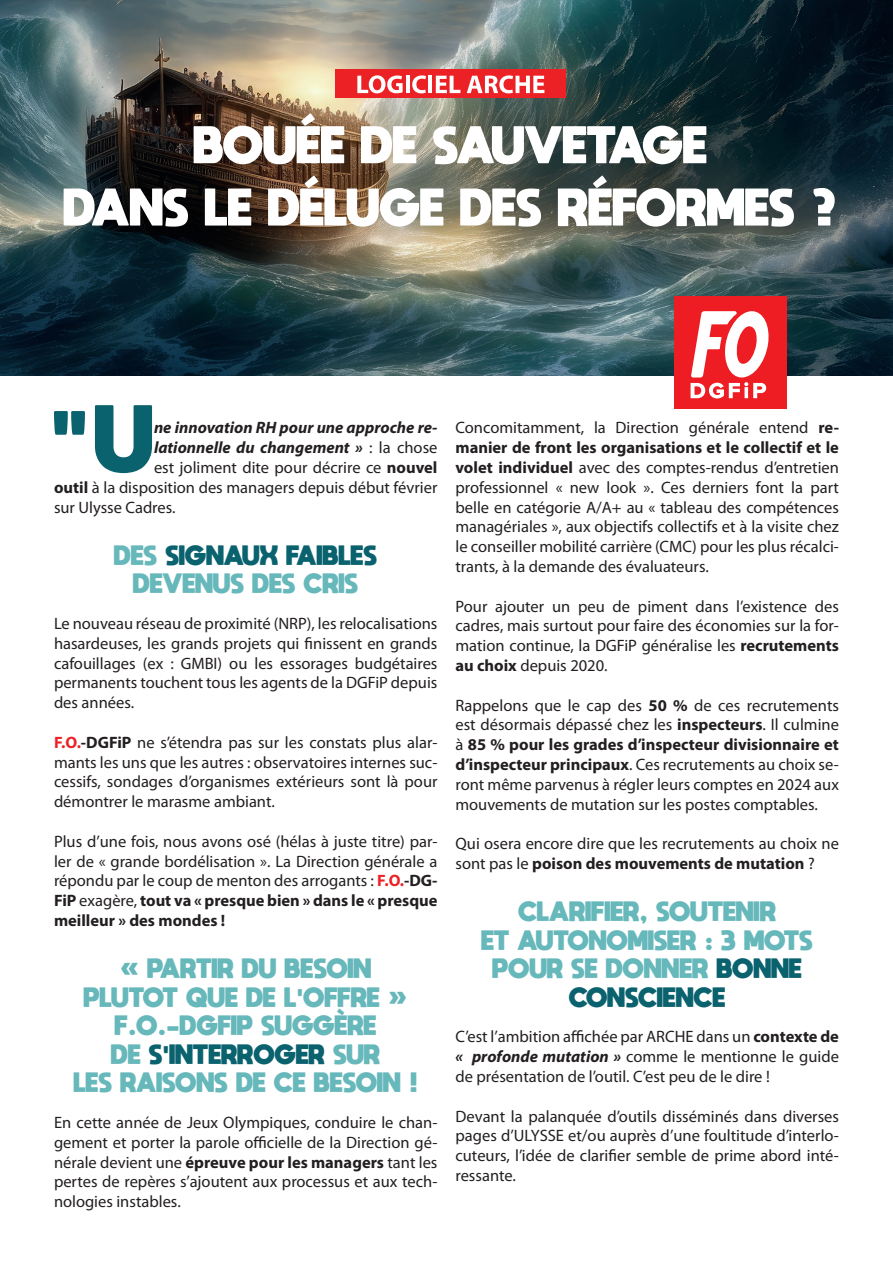
<style>
.page{position:relative;width:893px;height:1263px;background:#fff}
.page>*{position:absolute;margin:0;border:0;box-sizing:border-box;transform-origin:0 0}
.t1{font:800 66px "moon get";color:#0a626e}
.t2{font:800 19.5px/28.5px "moon get";color:#67b8bb;text-align:center}
.t3{font:800 19.5px "moon get";color:#0a626e}
.t4{font:16.5px/19.8px "Myriad Pro";color:#231f20;text-align:justify}
.t5{font:italic 700 16.5px "Myriad Pro";color:#231f20}
.s1{font-weight:400;font-style:normal}
.s2{font-weight:700}
.s3{color:#67b8bb}
.s4{font-weight:700;color:#ec2125}
.s5{color:#0a626e}
.s6{font-weight:700;font-style:italic}
</style>
<div class="page">
<img style="left:0;top:0;width:892px;height:375px">
<div style="left:335px;top:70px;width:231px;height:28px;background:#ec2125"></div>
<svg style="left:357px;top:75px;width:46px;height:18px"></svg>
<hr style="left:406px;top:76px;width:4px;height:17px;background:#fff">
<svg style="left:412px;top:75px;width:14px;height:18px"></svg>
<hr style="left:428px;top:76px;width:4px;height:17px;background:#fff">
<svg style="left:436px;top:76px;width:24px;height:17px"></svg>
<svg style="left:467px;top:75px;width:77px;height:18px"></svg>
<svg style="left:194px;top:113px;width:150px;height:51px"></svg>
<svg style="left:361px;top:126px;width:55px;height:37px"></svg>
<svg style="left:433px;top:126px;width:273px;height:38px"></svg>
<svg style="left:64px;top:188px;width:124px;height:39px"></svg>
<svg style="left:205px;top:188px;width:46px;height:38px"></svg>
<svg style="left:268px;top:176px;width:175px;height:51px"></svg>
<svg style="left:460px;top:188px;width:81px;height:39px"></svg>
<svg style="left:558px;top:176px;width:236px;height:51px"></svg>
<svg style="left:813px;top:188px;width:22px;height:38px"></svg>
<div style="left:674px;top:296px;width:113px;height:112px;background:#ee1d23"></div>
<svg style="left:691px;top:311px;width:78px;height:87px"></svg>
<p class="t1" style="left:49px;top:397px;width:106px">"U</p>
<p class="t5" style="left:154px;top:417px;width:285px">ne innovation RH pour une approche re-</p>
<p class="t5" style="left:154px;top:437px;width:285px">lationnelle du changement » <span class="s1">: la chose</span></p>
<p class="t4" style="left:154px;top:457px;width:285px">est joliment dite pour décrire ce <span class="s2">nouvel</span></p>
<p class="t4" style="left:54px;top:477px;width:385px"><span class="s2">outil</span> à la disposition des managers depuis début février</p>
<p class="t4" style="left:54px;top:497px;width:123px">sur Ulysse Cadres.</p>
<p class="t3" style="left:114px;top:543px;width:264px"><span class="s3">DES</span> SIGNAUX FAIBLES</p>
<p class="t2" style="left:133px;top:568px;width:227px">DEVENUS DES CRIS</p>
<p class="t4" style="left:54px;top:613px;width:385px">Le nouveau réseau de proximité (NRP), les relocalisations hasardeuses, les grands projets qui finissent en grands cafouillages (ex : GMBI) ou les essorages budgétaires permanents touchent tous les agents de la DGFiP depuis des années.</p>
<p class="t4" style="left:54px;top:732px;width:385px"><span class="s4">F.O.</span><span class="s2">-DGFiP</span> ne s’étendra pas sur les constats plus alar&shy;mants les uns que les autres : observatoires internes suc&shy;cessifs, sondages d’organismes extérieurs sont là pour démontrer le marasme ambiant.</p>
<p class="t4" style="left:54px;top:831px;width:385px">Plus d’une fois, nous avons osé (hélas à juste titre) par&shy;ler de « grande bordélisation ». La Direction générale a répondu par le coup de menton des arrogants : <span class="s4">F.O.</span><span class="s2">-DG-FiP</span> exagère, <span class="s2">tout va « presque bien » dans le « presque meilleur » des mondes !</span></p>
<p class="t2" style="left:120px;top:953px;width:253px">« PARTIR DU BESOIN</p>
<p class="t2" style="left:84px;top:982px;width:325px">PLUTOT QUE DE L'OFFRE »<br>F.O.-DGFIP SUGGÈRE</p>
<p class="t3" style="left:111px;top:1042px;width:271px"><span class="s3">DE</span> S'INTERROGER <span class="s3">SUR</span></p>
<p class="t2" style="left:74px;top:1067px;width:345px">LES RAISONS DE CE BESOIN !</p>
<p class="t4" style="left:54px;top:1112px;width:385px">En cette année de Jeux Olympiques, conduire le chan&shy;gement et porter la parole officielle de la Direction gé&shy;nérale devient une <span class="s2">épreuve pour les managers</span> tant les pertes de repères s’ajoutent aux processus et aux tech&shy;nologies instables.</p>
<p class="t4" style="left:455px;top:418px;width:385px">Concomitamment, la Direction générale entend <span class="s2">re&shy;manier de front les organisations et le collectif et le volet individuel</span> avec des comptes-rendus d’entretien professionnel « new look ». Ces derniers font la part belle en catégorie A/A+ au « tableau des compétences managériales », aux objectifs collectifs et à la visite chez le conseiller mobilité carrière (CMC) pour les plus récalci&shy;trants, à la demande des évaluateurs.</p>
<p class="t4" style="left:455px;top:596px;width:385px">Pour ajouter un peu de piment dans l’existence des cadres, mais surtout pour faire des économies sur la for&shy;mation continue, la DGFiP généralise les <span class="s2">recrutements au choix</span> depuis 2020.</p>
<p class="t4" style="left:455px;top:695px;width:385px">Rappelons que le cap des <span class="s2">50 %</span> de ces recrutements est désormais dépassé chez les <span class="s2">inspecteurs</span>. Il culmine à <span class="s2">85 % pour les grades d’inspecteur divisionnaire et d’inspecteur principaux</span>. Ces recrutements au choix se&shy;ront même parvenus à régler leurs comptes en 2024 aux mouvements de mutation sur les postes comptables.</p>
<p class="t4" style="left:455px;top:833px;width:385px">Qui osera encore dire que les recrutements au choix ne sont pas le <span class="s2">poison des mouvements de mutation</span> ?</p>
<p class="t2" style="left:518px;top:896px;width:259px">CLARIFIER, SOUTENIR</p>
<p class="t2" style="left:481px;top:925px;width:333px">ET AUTONOMISER : 3 MOTS<br>POUR SE DONNER <span class="s5">BONNE<br>CONSCIENCE</span></p>
<p class="t4" style="left:455px;top:1027px;width:385px">C’est l’ambition affichée par ARCHE dans un <span class="s2">contexte de </span><span class="s6">« profonde mutation »</span> comme le mentionne le guide de présentation de l’outil. C’est peu de le dire !</p>
<p class="t4" style="left:455px;top:1106px;width:385px">Devant la palanquée d’outils disséminés dans diverses pages d’ULYSSE et/ou auprès d’une foultitude d’interlo&shy;cuteurs, l’idée de clarifier semble de prime abord inté&shy;ressante.</p>
</div>
